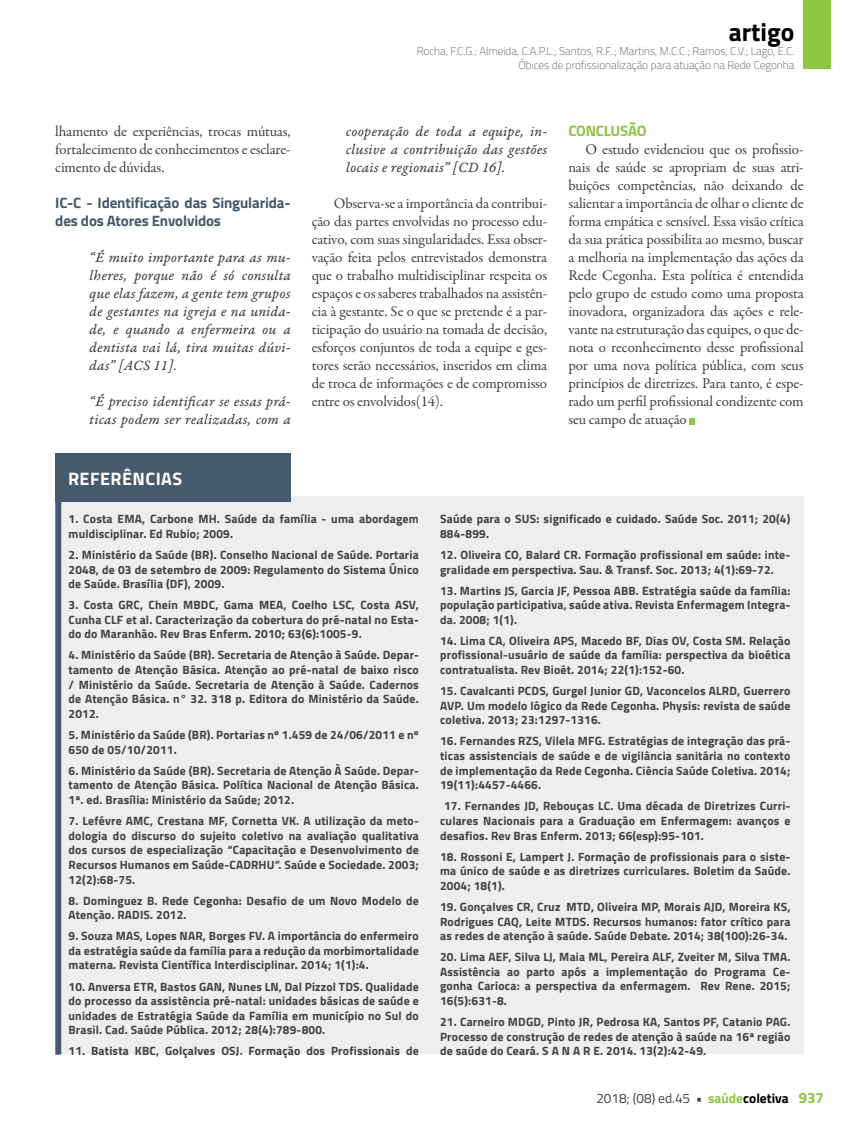
<style>
.page{position:relative;width:859px;height:1132px;background:#fff}
.page>*{position:absolute;margin:0;border:0;box-sizing:border-box;transform-origin:0 0}
.t1{font:700 25.5px "Titillium";color:#000}
.t2{font:700 18px "Titillium";letter-spacing:.025em;color:#fff}
.t3{font:15px/18px "Garamond Premr Pro";letter-spacing:-.01em;color:#414042;text-align:justify}
.t4{font:15px/18px "Garamond Premr Pro It Capt";letter-spacing:.01em;color:#414042;text-align:justify}
.t5{font:700 15px/18px "Titillium";letter-spacing:-.01em;color:#455a6c}
.t6{font:700 15px "Titillium";letter-spacing:-.02em;color:#8dc63f}
.t7{font:13.5px "Titillium";color:#414042}
.t8{font:700 12px/14.7px "Titillium";letter-spacing:.015em;color:#414042;text-align:justify}
.t9{font:100 11.25px/13.5px "Titillium";color:#414042;text-align:right}
.s1{font-weight:700}
.s2{font-weight:700;color:#8dc63f}
.s3{font-weight:700;color:#000}
.s4{font-weight:700;font-size:15px;color:#8dc63f}
</style>
<div class="page">
<div style="left:804px;top:0;width:27px;height:69px;background:#8dc63f"></div>
<svg style="left:689px;top:418px;width:6px;height:6px"></svg>
<div style="left:61px;top:496px;width:743px;height:557px;background:#eeeeef"></div>
<div style="left:55px;top:453px;width:236px;height:49px;background:#455a6c"></div>
<div style="left:55px;top:453px;width:6px;height:601px;background:#455a6c"></div>
<p class="t3" style="left:55px;top:122px;width:237px">lhamento de experiências, trocas mútuas, fortalecimento de conhecimentos e esclare&shy;cimento de dúvidas.</p>
<p class="t5" style="left:55px;top:193px;width:237px">IC-C - Identificação das Singularida&shy;des dos Atores Envolvidos</p>
<p class="t4" style="left:89px;top:249px;width:203px">“É muito importante para as mu&shy;lheres, porque não é só consulta que elas fazem, a gente tem grupos de gestantes na igreja e na unida&shy;de, e quando a enfermeira ou a dentista vai lá, tira muitas dúvi&shy;das” [ACS 11].</p>
<p class="t4" style="left:89px;top:393px;width:203px">“É preciso identificar se essas prá&shy;ticas podem ser realizadas, com a</p>
<h2 class="t2" style="left:68px;top:464px;width:116px">REFERÊNCIAS</h2>
<h1 class="t1" style="left:729px;top:12px;width:67px">artigo</h1>
<p class="t9" style="left:417px;top:44px;width:379px">Rocha, F.C.G.; Almeida, C.A.P.L.; Santos, R.F..; Martins, M.C.C.; Ramos, C.V.; Lago, E.C.<br>Óbices de profissionalização para atuação na Rede Cegonha</p>
<p class="t4" style="left:346px;top:123px;width:203px">cooperação de toda a equipe, in&shy;clusive a contribuição das gestões locais e regionais” [CD 16].</p>
<p class="t3" style="left:312px;top:194px;width:237px;text-indent:22px">Observa-se a importância da contribui&shy;ção das partes envolvidas no processo edu&shy;cativo, com suas singularidades. Essa obser&shy;vação feita pelos entrevistados demonstra que o trabalho multidisciplinar respeita os espaços e os saberes trabalhados na assistên&shy;cia à gestante. Se o que se pretende é a par&shy;ticipação do usuário na tomada de decisão, esforços conjuntos de toda a equipe e ges&shy;tores serão necessários, inseridos em clima de troca de informações e de compromisso entre os envolvidos(14).</p>
<p class="t6" style="left:568px;top:119px;width:80px">CONCLUSÃO</p>
<p class="t3" style="left:568px;top:140px;width:237px;text-indent:17px">O estudo evidenciou que os profissio&shy;nais de saúde se apropriam de suas atri&shy;buições competências, não deixando de salientar a importância de olhar o cliente de forma empática e sensível. Essa visão crítica da sua prática possibilita ao mesmo, buscar a melhoria na implementação das ações da Rede Cegonha. Esta política é entendida pelo grupo de estudo como uma proposta inovadora, organizadora das ações e rele&shy;vante na estruturação das equipes, o que de&shy;nota o reconhecimento desse profissional por uma nova política pública, com seus princípios de diretrizes. Para tanto, é espe&shy;rado um perfil profissional condizente com seu campo de atuação</p>
<p class="t8" style="left:69px;top:511px;width:352px">1. Costa EMA, Carbone MH. Saúde da família - uma abordagem muldisciplinar. Ed Rubio; 2009.</p>
<p class="t8" style="left:69px;top:546px;width:352px">2. Ministério da Saúde (BR). Conselho Nacional de Saúde. Portaria 2048, de 03 de setembro de 2009: Regulamento do Sistema Único de Saúde. Brasília (DF), 2009.</p>
<p class="t8" style="left:69px;top:597px;width:352px">3. Costa GRC, Chein MBDC, Gama MEA, Coelho LSC, Costa ASV, Cunha CLF et al. Caracterização da cobertura do pré-natal no Esta&shy;do do Maranhão. Rev Bras Enferm. 2010; 63(6):1005-9.</p>
<p class="t8" style="left:69px;top:647px;width:352px">4. Ministério da Saúde (BR). Secretaria de Atenção à Saúde. Depar&shy;tamento de Atenção Básica. Atenção ao pré-natal de baixo risco / Ministério da Saúde. Secretaria de Atenção à Saúde. Cadernos de Atenção Básica. n° 32. 318 p. Editora do Ministério da Saúde.<br>2012.</p>
<p class="t8" style="left:69px;top:726px;width:352px">5. Ministério da Saúde (BR). Portarias nº 1.459 de 24/06/2011 e nº<br>650 de 05/10/2011.</p>
<p class="t8" style="left:69px;top:762px;width:352px">6. Ministério da Saúde (BR). Secretaria de Atenção À Saúde. Depar&shy;tamento de Atenção Básica. Política Nacional de Atenção Básica.<br>1ª. ed. Brasília: Ministério da Saúde; 2012.</p>
<p class="t8" style="left:69px;top:812px;width:352px">7. Lefévre AMC, Crestana MF, Cornetta VK. A utilização da meto&shy;dologia do discurso do sujeito coletivo na avaliação qualitativa dos cursos de especialização “Capacitação e Desenvolvimento de Recursos Humanos em Saúde-CADRHU”. Saúde e Sociedade. 2003; 12(2):68-75.</p>
<p class="t8" style="left:69px;top:892px;width:352px">8. Dominguez B. Rede Cegonha: Desafio de um Novo Modelo de<br>Atenção. RADIS. 2012.</p>
<p class="t8" style="left:69px;top:927px;width:352px">9. Souza MAS, Lopes NAR, Borges FV. A importância do enfermeiro da estratégia saúde da família para a redução da morbimortalidade materna. Revista Científica Interdisciplinar. 2014; 1(1):4.</p>
<p class="t8" style="left:69px;top:977px;width:352px">10. Anversa ETR, Bastos GAN, Nunes LN, Dal Pizzol TDS. Qualidade do processo da assistência pré-natal: unidades básicas de saúde e unidades de Estratégia Saúde da Família em município no Sul do Brasil. Cad. Saúde Pública. 2012; 28(4):789-800.</p>
<p class="t8" style="left:69px;top:1042px;width:352px">11. Batista KBC, Golçalves OSJ. Formação dos Profissionais de</p>
<p class="t8" style="left:440px;top:511px;width:352px">Saúde para o SUS: significado e cuidado. Saúde Soc. 2011; 20(4)<br>884-899.</p>
<p class="t8" style="left:440px;top:546px;width:352px">12. Oliveira CO, Balard CR. Formação profissional em saúde: inte&shy;gralidade em perspectiva. Sau. &amp; Transf. Soc. 2013; 4(1):69-72.</p>
<p class="t8" style="left:440px;top:582px;width:352px">13. Martins JS, Garcia JF, Pessoa ABB. Estratégia saúde da família: população participativa, saúde ativa. Revista Enfermagem Integra&shy;da. 2008; 1(1).</p>
<p class="t8" style="left:440px;top:632px;width:352px">14. Lima CA, Oliveira APS, Macedo BF, Dias OV, Costa SM. Relação profissional-usuário de saúde da família: perspectiva da bioética contratualista. Rev Bioét. 2014; 22(1):152-60.</p>
<p class="t8" style="left:440px;top:682px;width:352px">15. Cavalcanti PCDS, Gurgel Junior GD, Vaconcelos ALRD, Guerrero AVP. Um modelo lógico da Rede Cegonha. Physis: revista de saúde coletiva. 2013; 23:1297-1316.</p>
<p class="t8" style="left:440px;top:733px;width:352px">16. Fernandes RZS, Vilela MFG. Estratégias de integração das prá&shy;ticas assistenciais de saúde e de vigilância sanitária no contexto de implementação da Rede Cegonha. Ciência Saúde Coletiva. 2014; 19(11):4457-4466.</p>
<p class="t8" style="left:440px;top:798px;width:352px;text-indent:4px">17. Fernandes JD, Rebouças LC. Uma década de Diretrizes Curri&shy;culares Nacionais para a Graduação em Enfermagem: avanços e desafios. Rev Bras Enferm. 2013; 66(esp):95-101.</p>
<p class="t8" style="left:440px;top:848px;width:352px">18. Rossoni E, Lampert J. Formação de profissionais para o siste&shy;ma único de saúde e as diretrizes curriculares. Boletim da Saúde.<br>2004; 18(1).</p>
<p class="t8" style="left:440px;top:898px;width:352px">19. Gonçalves CR, Cruz MTD, Oliveira MP, Morais AJD, Moreira KS, Rodrigues CAQ, Leite MTDS. Recursos humanos: fator crítico para as redes de atenção à saúde. Saúde Debate. 2014; 38(100):26-34.</p>
<p class="t8" style="left:440px;top:948px;width:352px">20. Lima AEF, Silva LJ, Maia ML, Pereira ALF, Zveiter M, Silva TMA.<br>Assistência ao parto após a implementação do Programa Ce&shy;gonha Carioca: a perspectiva da enfermagem. Rev Rene. 2015; 16(5):631-8.</p>
<p class="t8" style="left:440px;top:1013px;width:352px">21. Carneiro MDGD, Pinto JR, Pedrosa KA, Santos PF, Catanio PAG.<br>Processo de construção de redes de atenção à saúde na 16ª região de saúde do Ceará. S A N A R E. 2014. 13(2):42-49.</p>
<p class="t7" style="left:596px;top:1087px;width:229px">2018; (08) ed.45 <span class="s1">•</span> <span class="s2">saúde</span><span class="s3">coletiva</span> <span class="s4">937</span></p>
</div>
